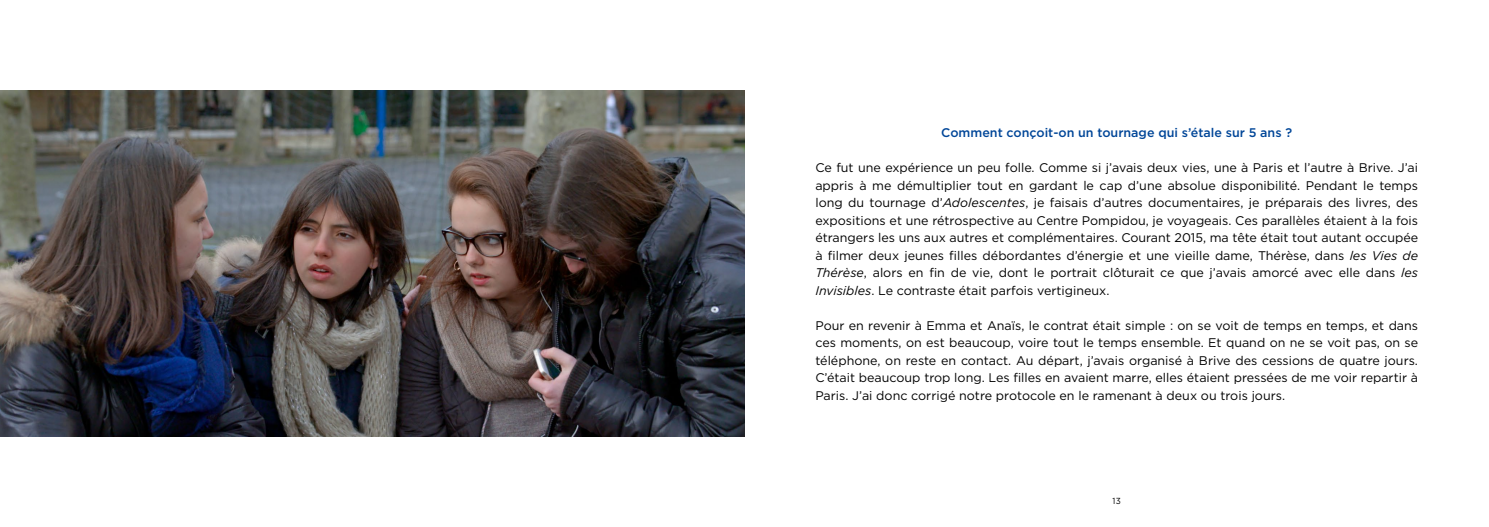
<style>
.page{position:relative;width:1489px;height:527px;background:#fff}
.page>*{position:absolute;margin:0;border:0;box-sizing:border-box;transform-origin:0 0}
.t1{font:12.5px/17.5px "Gotham";color:#000;text-align:justify}
.t2{font:500 12.5px "Gotham";color:#004698}
.t3{font:8.75px "Gotham";color:#000;scale:.95 1}
.s1{font-style:italic}
</style>
<div class="page">
<img style="left:0;top:90px;width:744px;height:346px">
<p class="t2" style="left:941px;top:124px;width:352px">Comment conçoit-on un tournage qui s’étale sur 5 ans ?</p>
<p class="t1" style="left:815px;top:158px;width:604px">Ce fut une expérience un peu folle. Comme si j’avais deux vies, une à Paris et l’autre à Brive. J’ai appris à me démultiplier tout en gardant le cap d’une absolue disponibilité. Pendant le temps long du tournage d’<span class="s1">Adolescentes</span>, je faisais d’autres documentaires, je préparais des livres, des expositions et une rétrospective au Centre Pompidou, je voyageais. Ces parallèles étaient à la fois étrangers les uns aux autres et complémentaires. Courant 2015, ma tête était tout autant occupée à filmer deux jeunes filles débordantes d’énergie et une vieille dame, Thérèse, dans <span class="s1">les Vies de Thérèse</span>, alors en fin de vie, dont le portrait clôturait ce que j’avais amorcé avec elle dans <span class="s1">les Invisibles</span>. Le contraste était parfois vertigineux.</p>
<p class="t1" style="left:815px;top:316px;width:604px">Pour en revenir à Emma et Anaïs, le contrat était simple : on se voit de temps en temps, et dans ces moments, on est beaucoup, voire tout le temps ensemble. Et quand on ne se voit pas, on se téléphone, on reste en contact. Au départ, j’avais organisé à Brive des cessions de quatre jours.<br>C’était beaucoup trop long. Les filles en avaient marre, elles étaient pressées de me voir repartir à Paris. J’ai donc corrigé notre protocole en le ramenant à deux ou trois jours.</p>
<p class="t3" style="left:1112px;top:494px;width:10px">13</p>
</div>
